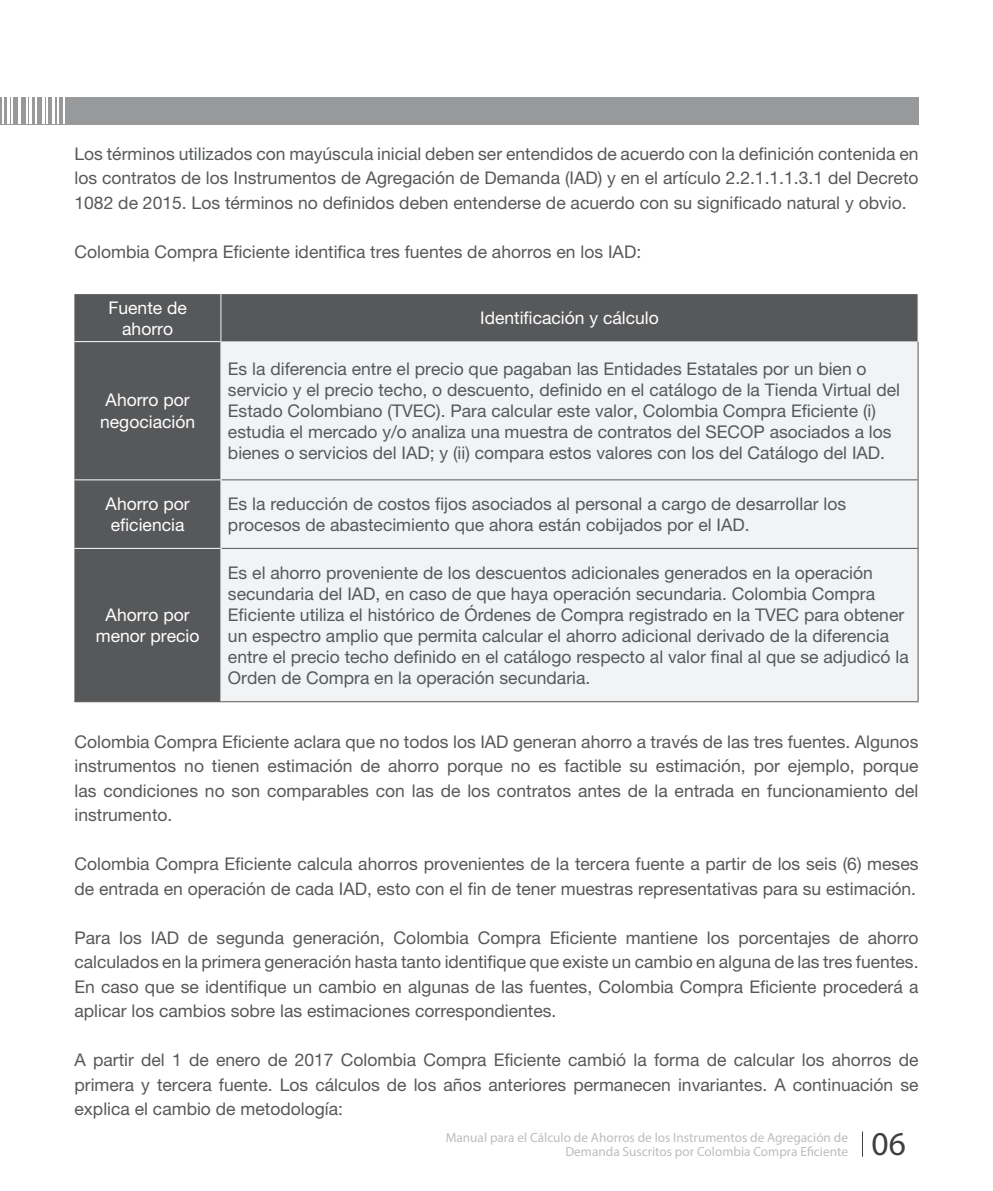
<style>
.page{position:relative;width:993px;height:1191px;background:#fff}
.page>*{position:absolute;margin:0;border:0;box-sizing:border-box;transform-origin:0 0}
.t1{font:33.43px "Myriad Pro";color:#3e3e3f}
.body{font:17.5px/24.5px "Helvetica Neue LT Pro";color:#57585a;text-align:justify}
.t2{font:17.5px "Helvetica Neue LT Pro";color:#fff}
.t3{font:13.3px/14.7px "Myriad Pro";color:#bcbdc0;text-align:right}
</style>
<div class="page">
<div style="left:0;top:97px;width:918px;height:27px;background:#98999b"></div>
<hr style="left:57px;top:84px;width:1px;height:40px;background:#fff">
<hr style="left:63px;top:84px;width:1px;height:40px;background:#fff">
<hr style="left:52px;top:84px;width:3px;height:40px;background:#fff">
<hr style="left:26px;top:84px;width:2px;height:40px;background:#fff">
<hr style="left:35px;top:84px;width:2px;height:40px;background:#fff">
<hr style="left:46px;top:84px;width:2px;height:40px;background:#fff">
<hr style="left:30px;top:84px;width:2px;height:40px;background:#fff">
<hr style="left:42px;top:84px;width:2px;height:40px;background:#fff">
<hr style="left:2px;top:84px;width:2px;height:40px;background:#fff">
<hr style="left:11px;top:84px;width:2px;height:40px;background:#fff">
<hr style="left:7px;top:84px;width:3px;height:40px;background:#fff">
<hr style="left:18px;top:84px;width:3px;height:40px;background:#fff">
<div style="left:74px;top:294px;width:843px;height:407px;background:#57585a"></div>
<div style="left:221px;top:341px;width:696px;height:360px;background:#f2f3f4"></div>
<hr style="left:74px;top:341px;width:146px;height:1px;background:#fff">
<hr style="left:74px;top:479px;width:146px;height:1px;background:#fff">
<hr style="left:74px;top:548px;width:146px;height:1px;background:#fff">
<hr style="left:917px;top:341px;width:1px;height:138px;background:#57585a">
<hr style="left:221px;top:479px;width:697px;height:1px;background:#57585a">
<hr style="left:917px;top:480px;width:1px;height:68px;background:#57585a">
<hr style="left:221px;top:548px;width:697px;height:1px;background:#57585a">
<hr style="left:917px;top:549px;width:1px;height:152px;background:#57585a">
<hr style="left:74px;top:701px;width:147px;height:1px;background:#57585a">
<hr style="left:221px;top:701px;width:697px;height:1px;background:#57585a">
<hr style="left:220px;top:294px;width:1px;height:47px;background:#f2f3f4">
<hr style="left:220px;top:341px;width:1px;height:139px;background:#f2f3f4">
<hr style="left:220px;top:480px;width:1px;height:68px;background:#f2f3f4">
<hr style="left:220px;top:548px;width:1px;height:153px;background:#f2f3f4">
<p class="body" style="left:74px;top:141px;width:845px">Los términos utilizados con mayúscula inicial deben ser entendidos de acuerdo con la definición contenida en los contratos de los Instrumentos de Agregación de Demanda (IAD) y en el artículo 2.2.1.1.1.3.1 del Decreto 1082 de 2015. Los términos no definidos deben entenderse de acuerdo con su significado natural y obvio.</p>
<p class="body" style="left:74px;top:239px;width:568px">Colombia Compra Eficiente identifica tres fuentes de ahorros en los IAD:</p>
<p class="t2" style="left:108px;top:297px;width:80px">Fuente de</p>
<p class="t2" style="left:122px;top:318px;width:52px">ahorro</p>
<p class="t2" style="left:106px;top:390px;width:85px">Ahorro por</p>
<p class="t2" style="left:100px;top:411px;width:96px">negociación</p>
<p class="t2" style="left:106px;top:493px;width:85px">Ahorro por</p>
<p class="t2" style="left:111px;top:514px;width:75px">eficiencia</p>
<p class="t2" style="left:106px;top:604px;width:85px">Ahorro por</p>
<p class="t2" style="left:96px;top:625px;width:105px">menor precio</p>
<p class="t2" style="left:480px;top:307px;width:180px">Identificación y cálculo</p>
<p class="body" style="left:228px;top:358px;width:673px;line-height:21px;text-align:left">Es la diferencia entre el precio que pagaban las Entidades Estatales por un bien o servicio y el precio techo, o descuento, definido en el catálogo de la Tienda Virtual del Estado Colombiano (TVEC). Para calcular este valor, Colombia Compra Eficiente (i) estudia el mercado y/o analiza una muestra de contratos del SECOP asociados a los bienes o servicios del IAD; y (ii) compara estos valores con los del Catálogo del IAD.</p>
<p class="body" style="left:228px;top:493px;width:619px;line-height:21px">Es la reducción de costos fijos asociados al personal a cargo de desarrollar los procesos de abastecimiento que ahora están cobijados por el IAD.</p>
<p class="body" style="left:228px;top:562px;width:682px;line-height:21px;text-align:left">Es el ahorro proveniente de los descuentos adicionales generados en la operación secundaria del IAD, en caso de que haya operación secundaria. Colombia Compra Eficiente utiliza el histórico de Órdenes de Compra registrado en la TVEC para obtener un espectro amplio que permita calcular el ahorro adicional derivado de la diferencia entre el precio techo definido en el catálogo respecto al valor final al que se adjudicó la Orden de Compra en la operación secundaria.</p>
<p class="body" style="left:74px;top:729px;width:845px">Colombia Compra Eficiente aclara que no todos los IAD generan ahorro a través de las tres fuentes. Algunos instrumentos no tienen estimación de ahorro porque no es factible su estimación, por ejemplo, porque las condiciones no son comparables con las de los contratos antes de la entrada en funcionamiento del instrumento.</p>
<p class="body" style="left:74px;top:851px;width:845px">Colombia Compra Eficiente calcula ahorros provenientes de la tercera fuente a partir de los seis (6) meses de entrada en operación de cada IAD, esto con el fin de tener muestras representativas para su estimación.</p>
<p class="body" style="left:74px;top:925px;width:845px">Para los IAD de segunda generación, Colombia Compra Eficiente mantiene los porcentajes de ahorro calculados en la primera generación hasta tanto identifique que existe un cambio en alguna de las tres fuentes.<br>En caso que se identifique un cambio en algunas de las fuentes, Colombia Compra Eficiente procederá a aplicar los cambios sobre las estimaciones correspondientes.</p>
<p class="body" style="left:74px;top:1047px;width:845px">A partir del 1 de enero de 2017 Colombia Compra Eficiente cambió la forma de calcular los ahorros de primera y tercera fuente. Los cálculos de los años anteriores permanecen invariantes. A continuación se explica el cambio de metodología:</p>
<p class="t3" style="left:445px;top:1129px;width:403px">Manual para el Cálculo de Ahorros de los Instrumentos de Agregación de<br>Demanda Suscritos por Colombia Compra Eficiente</p>
<h1 class="t1" style="left:871px;top:1123px;width:36px">06</h1>
</div>
